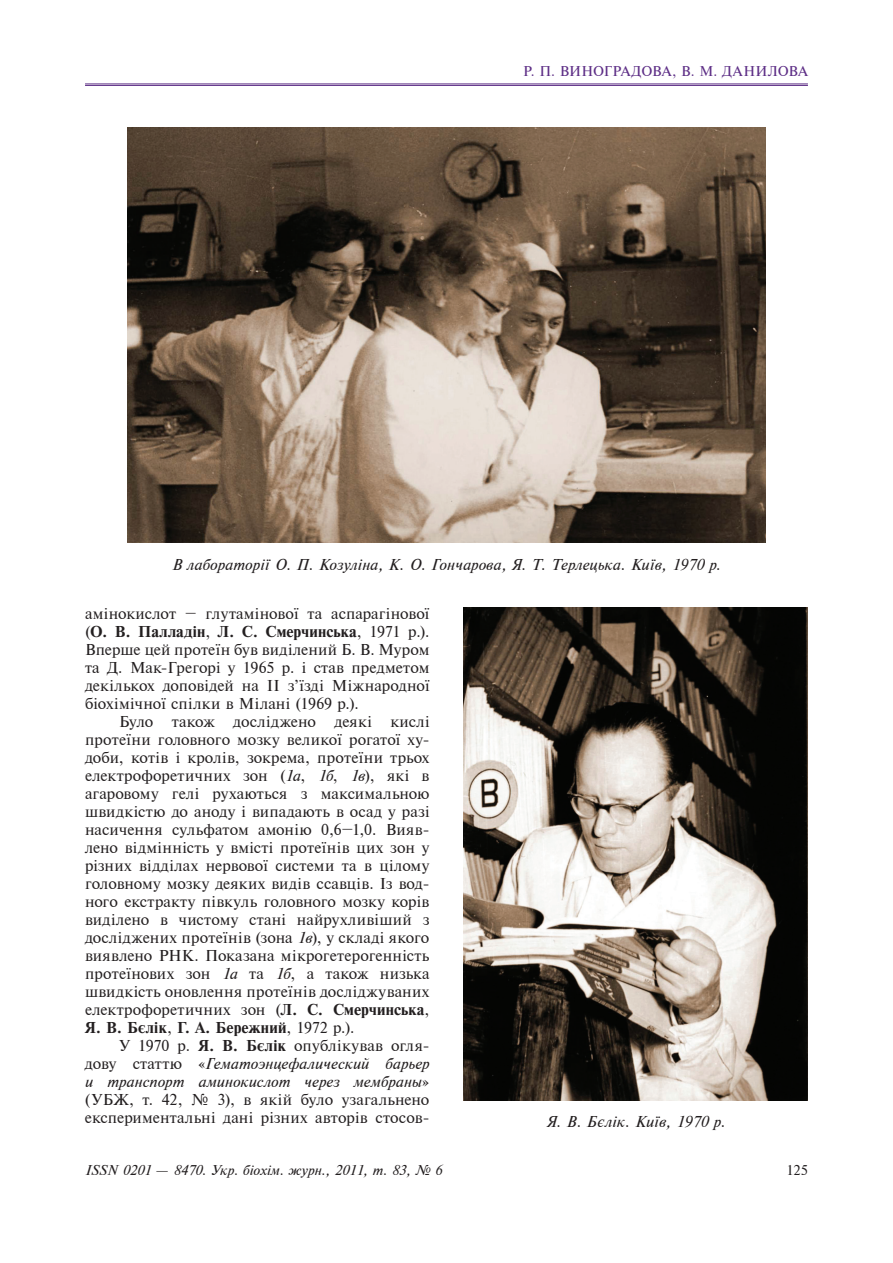
<style>
.page{position:relative;width:893px;height:1263px;background:#fff}
.page>*{position:absolute;margin:0;border:0;box-sizing:border-box;transform-origin:0 0}
.t1{font:15px/18px "Newton C";letter-spacing:.01em;color:#231f20}
.t2{font:15px/18px "Newton C Italic";color:#231f20}
.t3{font:15px "Newton C Bold";letter-spacing:.025em;color:#231f20}
.t4{font:13.5px "Newton C Italic";color:#231f20}
.t5{font:13.5px "Newton C";letter-spacing:.025em;color:#5d2e86}
.t6{font:13.5px "Newton C";color:#231f20}
.s1{font-family:"Newton C"}
.s2{font-family:"Newton C Italic"}
.s3{font-family:"Newton C Bold"}
</style>
<div class="page">
<hr style="left:85px;top:84px;width:723px;height:1px;background:#5d2e86">
<hr style="left:85px;top:85px;width:723px;height:1px;background:#5d2e86">
<img style="left:128px;top:128px;width:637px;height:415px">
<img style="left:463px;top:607px;width:345px;height:493px">
<p class="t5" style="left:523px;top:64px;width:101px">Р. П. Виноградова</p>
<p class="t5" style="left:672px;top:64px;width:117px">, В. М. Данилова</p>
<p class="t2" style="left:172px;top:556px;width:550px">В лабораторії О. П. Козуліна, К. О. Гончарова, Я. Т. Терлецька. Київ, 1970 р.</p>
<p class="t1" style="left:85px;top:604px;width:346px">амінокислот – глутамінової та аспарагінової</p>
<p class="t3" style="left:85px;top:622px;width:346px"><span class="s1">(</span>О. В . Палладін<span class="s1">,</span> Л. С. Смерчинська<span class="s1">, 1971 р.).</span></p>
<p class="t1" style="left:85px;top:640px;width:346px;text-align:justify">Вперше цей протеїн був виділений Б. В. Муром та Д. Мак-Грегорі у 1965 р. і став предметом декількох доповідей на ІІ з’їзді Міжнародної біохімічної спілки в Мілані (1969 р.).</p>
<p class="t1" style="left:85px;top:712px;width:346px;text-indent:34px">Було також досліджено деякі кислі протеїни головного мозку великої рогатої ху&shy;доби, котів і кролів, зокрема, протеїни трьох електрофоретичних зон (<span class="s2">1а</span>, <span class="s2">1б</span>, <span class="s2">1в</span>), які в агаровому гелі рухаються з максимальною швидкістю до аноду і випадають в осад у разі насичення сульфатом амонію 0,6–1,0. Вияв&shy;лено відмінність у вмісті протеїнів цих зон у різних відділах нервової системи та в цілому головному мозку деяких видів ссавців. Із вод&shy;ного екстракту півкуль головного мозку корів виділено в чистому стані найрухливіший з досліджених протеїнів (зона <span class="s2">1в</span>), у складі якого виявлено РНК. Показана мікрогетерогенність протеїнових зон <span class="s2">1а</span> та <span class="s2">1б</span>, а також низька швидкість оновлення протеїнів досліджуваних електрофоретичних зон (<span class="s3">Л. С . Смерчинська</span>,</p>
<p class="t3" style="left:85px;top:1018px;width:271px">Я. В . Бєлік<span class="s1">,</span> Г. А. Бережний<span class="s1">, 1972 р.).</span></p>
<p class="t1" style="left:119px;top:1036px;width:312px">У 1970 р. <span class="s3">Я. В. Бєлік</span> опублікував огля-</p>
<p class="t2" style="left:85px;top:1054px;width:346px"><span class="s1">дову статтю «</span>Гематоэнцефалический барьер и транспорт аминокислот через мембраны<span class="s1">»</span></p>
<p class="t1" style="left:85px;top:1090px;width:346px">(УБЖ, т. 42, № 3), в якій було узагальнено експериментальні дані різних авторів стосов-</p>
<p class="t2" style="left:546px;top:1112px;width:180px">Я. В. Бєлік. Київ, 1970 р.</p>
<p class="t4" style="left:85px;top:1163px;width:358px">ISSN 0201 <span class="s1">—</span> 8470. Укр. біохім. журн., 2011, т. 83, № 6</p>
<p class="t6" style="left:786px;top:1163px;width:23px">125</p>
</div>
